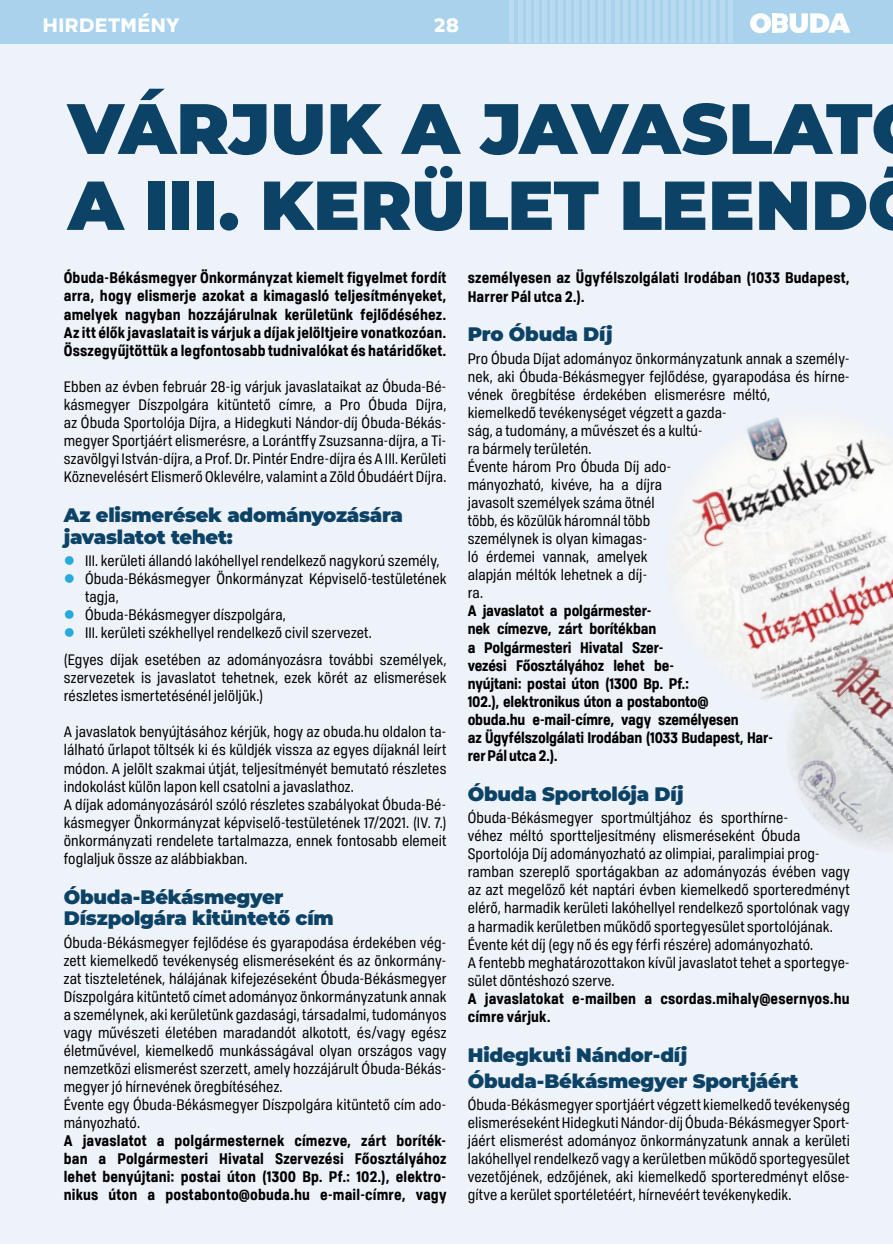
<style>
.page{position:relative;width:893px;height:1255px;background:#fff}
.page>*{position:absolute;margin:0;border:0;box-sizing:border-box;transform-origin:0 0}
.t1{font:900 71.1px "Montserrat";color:#0b4265}
.t2{font:900 69px "Montserrat";letter-spacing:.005em;color:#0b4265}
.t3{font:900 19.5px/21.8px "Montserrat";letter-spacing:-.015em;color:#0b4265}
.t4{font:800 19.5px "Arkibal Display";letter-spacing:-.005em;color:#fff}
.t5{font:15px/18px "Tofino Pro Personal Narrow";letter-spacing:.005em;color:#000}
.t6{font:700 15px/18px "Tofino Pro Personal Narrow";letter-spacing:-.005em;color:#000}
.s1{color:#28a9dc}
</style>
<div class="page">
<div style="left:0;top:21px;width:893px;height:1233px;background:#eef2f9"></div>
<img style="left:676px;top:417px;width:217px;height:282px">
<img style="left:786px;top:639px;width:107px;height:208px">
<div style="left:0;top:0;width:893px;height:43px;background:#a9d2ed"></div>
<div style="left:0;top:1244px;width:893px;height:10px;background:#fff"></div>
<svg style="left:750px;top:13px;width:100px;height:20px"></svg>
<div style="left:772px;top:13px;width:5px;height:20px;background:#fff"></div>
<hr style="left:510px;top:0;width:4px;height:43px;background:#b9daf0">
<hr style="left:518px;top:0;width:4px;height:43px;background:#b9daf0">
<hr style="left:526px;top:0;width:4px;height:43px;background:#b9daf0">
<hr style="left:534px;top:0;width:4px;height:43px;background:#b9daf0">
<hr style="left:542px;top:0;width:4px;height:43px;background:#b9daf0">
<hr style="left:550px;top:0;width:4px;height:43px;background:#b9daf0">
<div style="left:558px;top:0;width:5px;height:43px;background:#b9daf0"></div>
<div style="left:566px;top:0;width:5px;height:43px;background:#b9daf0"></div>
<div style="left:574px;top:0;width:5px;height:43px;background:#b9daf0"></div>
<hr style="left:583px;top:0;width:4px;height:43px;background:#b9daf0">
<hr style="left:591px;top:0;width:4px;height:43px;background:#b9daf0">
<hr style="left:599px;top:0;width:4px;height:43px;background:#b9daf0">
<hr style="left:607px;top:0;width:4px;height:43px;background:#b9daf0">
<hr style="left:615px;top:0;width:4px;height:43px;background:#b9daf0">
<hr style="left:623px;top:0;width:4px;height:43px;background:#b9daf0">
<hr style="left:631px;top:0;width:4px;height:43px;background:#b9daf0">
<hr style="left:639px;top:0;width:4px;height:43px;background:#b9daf0">
<hr style="left:647px;top:0;width:4px;height:43px;background:#b9daf0">
<hr style="left:655px;top:0;width:4px;height:43px;background:#b9daf0">
<div style="left:663px;top:0;width:5px;height:43px;background:#b9daf0"></div>
<div style="left:671px;top:0;width:5px;height:43px;background:#b9daf0"></div>
<div style="left:679px;top:0;width:5px;height:43px;background:#b9daf0"></div>
<hr style="left:688px;top:0;width:4px;height:43px;background:#b9daf0">
<hr style="left:696px;top:0;width:4px;height:43px;background:#b9daf0">
<hr style="left:704px;top:0;width:4px;height:43px;background:#b9daf0">
<hr style="left:712px;top:0;width:4px;height:43px;background:#b9daf0">
<hr style="left:720px;top:0;width:4px;height:43px;background:#b9daf0">
<hr style="left:728px;top:0;width:4px;height:43px;background:#b9daf0">
<h3 class="t4" style="left:43px;top:10px;width:139px">HIRDETMÉNY</h3>
<h3 class="t4" style="left:434px;top:10px;width:27px">28</h3>
<h1 class="t1" style="left:68px;top:75px;width:806px">VÁRJUK A JAVASLAT</h1>
<h2 class="t2" style="left:68px;top:153px;width:802px">A III. KERÜLET LEEND</h2>
<p class="t6" style="left:64px;top:268px;width:384px;text-align:justify">Óbuda-Békásmegyer Önkormányzat kiemelt figyelmet fordít arra, hogy elismerje azokat a kimagasló teljesítményeket, amelyek nagyban hozzájárulnak kerületünk fejlődéséhez.<br>Az itt élők javaslatait is várjuk a díjak jelöltjeire vonatkozóan.<br>Összegyűjtöttük a legfontosabb tudnivalókat és határidőket.</p>
<p class="t5" style="left:64px;top:376px;width:384px;text-align:justify">Ebben az évben február 28-ig várjuk javaslataikat az Óbuda-Bé&shy;kásmegyer Díszpolgára kitüntető címre, a Pro Óbuda Díjra, az Óbuda Sportolója Díjra, a Hidegkuti Nándor-díj Óbuda-Békás&shy;megyer Sportjáért elismerésre, a Lorántffy Zsuzsanna-díjra, a Ti&shy;szavölgyi István-díjra, a Prof. Dr. Pintér Endre-díjra és A III. Kerületi Köznevelésért Elismerő Oklevélre, valamint a Zöld Óbudáért Díjra.</p>
<h3 class="t3" style="left:64px;top:503px;width:341px">Az elismerések adományozására javaslatot tehet:</h3>
<p class="t5" style="left:64px;top:550px;width:377px"><span class="s1">●</span> III. kerületi állandó lakóhellyel rendelkező nagykorú személy,</p>
<p class="t5" style="left:85px;top:568px;width:363px;text-indent:-21px"><span class="s1">●</span> Óbuda-Békásmegyer Önkormányzat Képviselő-testületének tagja,</p>
<p class="t5" style="left:64px;top:604px;width:224px"><span class="s1">●</span> Óbuda-Békásmegyer díszpolgára,</p>
<p class="t5" style="left:64px;top:618px;width:384px;line-height:27px"><span class="s1">●</span> III. kerületi székhellyel rendelkező civil szervezet.<br>(Egyes díjak esetében az adományozásra további személyek,</p>
<p class="t5" style="left:64px;top:668px;width:384px">szervezetek is javaslatot tehetnek, ezek körét az elismerések részletes ismertetésénél jelöljük.)</p>
<p class="t5" style="left:64px;top:722px;width:384px">A javaslatok benyújtásához kérjük, hogy az obuda.hu oldalon ta&shy;lálható űrlapot töltsék ki és küldjék vissza az egyes díjaknál leírt módon. A jelölt szakmai útját, teljesítményét bemutató részletes indokolást külön lapon kell csatolni a javaslathoz.<br>A díjak adományozásáról szóló részletes szabályokat Óbuda-Bé&shy;kásmegyer Önkormányzat képviselő-testületének 17/2021. (IV. 7.) önkormányzati rendelete tartalmazza, ennek fontosabb elemeit foglaljuk össze az alábbiakban.</p>
<h3 class="t3" style="left:64px;top:884px;width:271px">Óbuda-Békásmegyer<br>Díszpolgára kitüntető cím</h3>
<p class="t5" style="left:64px;top:932px;width:384px">Óbuda-Békásmegyer fejlődése és gyarapodása érdekében vég&shy;zett kiemelkedő tevékenység elismeréseként és az önkormány&shy;zat tiszteletének, hálájának kifejezéseként Óbuda-Békásmegyer Díszpolgára kitüntető címet adományoz önkormányzatunk annak a személynek, aki kerületünk gazdasági, társadalmi, tudományos vagy művészeti életében maradandót alkotott, és/vagy egész életművével, kiemelkedő munkásságával olyan országos vagy nemzetközi elismerést szerzett, amely hozzájárult Óbuda-Békás&shy;megyer jó hírnevének öregbítéséhez.<br>Évente egy Óbuda-Békásmegyer Díszpolgára kitüntető cím ado&shy;mányozható.</p>
<p class="t6" style="left:64px;top:1130px;width:384px;text-align:justify">A javaslatot a polgármesternek címezve, zárt boríték&shy;ban a Polgármesteri Hivatal Szervezési Főosztályához lehet benyújtani: postai úton (1300 Bp. Pf.: 102.), elektro&shy;nikus úton a postabonto@obuda.hu e-mail-címre, vagy</p>
<p class="t6" style="left:468px;top:268px;width:384px">személyesen az Ügyfélszolgálati Irodában (1033 Budapest,<br>Harrer Pál utca 2.).</p>
<h3 class="t3" style="left:468px;top:322px;width:146px">Pro Óbuda Díj</h3>
<p class="t5" style="left:468px;top:348px;width:384px">Pro Óbuda Díjat adományoz önkormányzatunk annak a személy&shy;nek, aki Óbuda-Békásmegyer fejlődése, gyarapodása és hírne&shy;vének öregbítése érdekében elismerésre méltó,<br>kiemelkedő tevékenységet végzett a gazda-<br>ság, a tudomány, a művészet és a kultú-<br>ra bármely területén.<br>Évente három Pro Óbuda Díj ado-<br>mányozható, kivéve, ha a díjra<br>javasolt személyek száma ötnél<br>több, és közülük háromnál több<br>személynek is olyan kimagas-<br>ló érdemei vannak, amelyek<br>alapján méltók lehetnek a díj-<br>ra.</p>
<p class="t6" style="left:468px;top:601px;width:307px">A javaslatot a polgármester-<br>nek címezve, zárt borítékban<br>a Polgármesteri Hivatal Szer-<br>vezési Főosztályához lehet be-<br>nyújtani: postai úton (1300 Bp. Pf.:<br>102.), elektronikus úton a postabonto@<br>obuda.hu e-mail-címre, vagy személyesen<br>az Ügyfélszolgálati Irodában (1033 Budapest, Har&shy;rer Pál utca 2.).</p>
<h3 class="t3" style="left:468px;top:781px;width:217px">Óbuda Sportolója Díj</h3>
<p class="t5" style="left:468px;top:807px;width:384px">Óbuda-Békásmegyer sportmúltjához és sporthírne-<br>véhez méltó sportteljesítmény elismeréseként Óbuda Sportolója Díj adományozható az olimpiai, paralimpiai prog&shy;ramban szereplő sportágakban az adományozás évében vagy az azt megelőző két naptári évben kiemelkedő sporteredményt elérő, harmadik kerületi lakóhellyel rendelkező sportolónak vagy a harmadik kerületben működő sportegyesület sportolójának.<br>Évente két díj (egy nő és egy férfi részére) adományozható.<br>A fentebb meghatározottakon kívül javaslatot tehet a sportegye&shy;sület döntéshozó szerve.</p>
<p class="t6" style="left:468px;top:988px;width:384px">A javaslatokat e-mailben a csordas.mihaly@esernyos.hu címre várjuk.</p>
<h3 class="t3" style="left:468px;top:1040px;width:332px;line-height:26.1px">Hidegkuti Nándor-díj<br>Óbuda-Békásmegyer Sportjáért</h3>
<p class="t5" style="left:468px;top:1094px;width:384px;text-align:justify">Óbuda-Békásmegyer sportjáért végzett kiemelkedő tevékenység elismeréseként Hidegkuti Nándor-díj Óbuda-Békásmegyer Sport&shy;jáért elismerést adományoz önkormányzatunk annak a kerületi lakóhellyel rendelkező vagy a kerületben működő sportegyesület vezetőjének, edzőjének, aki kiemelkedő sporteredményt előse&shy;gítve a kerület sportéletéért, hírnevéért tevékenykedik.</p>
</div>
